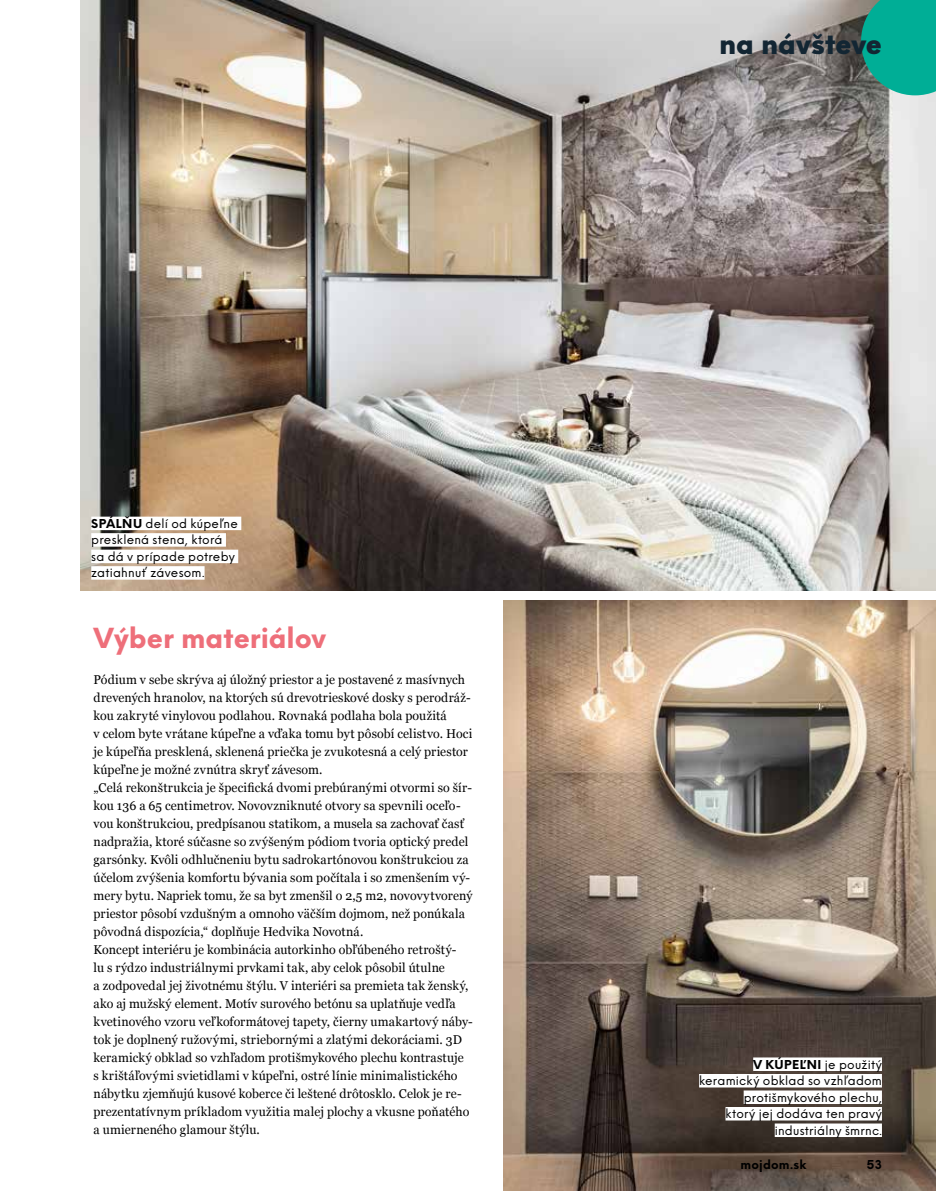
<style>
.page{position:relative;width:936px;height:1191px;background:#fff}
.page>*{position:absolute;margin:0;border:0;box-sizing:border-box;transform-origin:0 0}
.t1{font:800 27px "Neue Einstellung";color:#ee6f7a}
.t2{font:900 27px "Neue Einstellung";color:#132633}
.t3{font:12.75px/18px "Georgia";letter-spacing:.01em;color:#000}
.t4{font:12px/16.5px "Neue Einstellung";letter-spacing:.02em;color:#000}
.t5{font:700 12px "Neue Einstellung";letter-spacing:.015em;color:#000}
.s1{font-weight:800}
</style>
<div class="page">
<img style="left:81px;top:0;width:854px;height:591px">
<div style="left:91px;top:516px;width:150px;height:14px;background:#fff"></div>
<div style="left:91px;top:533px;width:135px;height:13px;background:#fff"></div>
<div style="left:91px;top:549px;width:147px;height:14px;background:#fff"></div>
<div style="left:91px;top:566px;width:113px;height:13px;background:#fff"></div>
<img style="left:503px;top:600px;width:432px;height:591px">
<div style="left:753px;top:1057px;width:128px;height:14px;background:#fff"></div>
<div style="left:699px;top:1074px;width:182px;height:13px;background:#fff"></div>
<div style="left:743px;top:1090px;width:138px;height:14px;background:#fff"></div>
<div style="left:725px;top:1107px;width:156px;height:13px;background:#fff"></div>
<div style="left:774px;top:1123px;width:107px;height:14px;background:#fff"></div>
<svg style="left:861px;top:0;width:74px;height:95px;background:#0ea690"></svg>
<p class="t4" style="left:91px;top:515px;width:148px"><span class="s1">Spálňu</span> delí od kúpeľne presklená stena, ktorá sa dá v prípade potreby zatiahnuť závesom.</p>
<h1 class="t1" style="left:94px;top:619px;width:234px">Výber materiálov</h1>
<p class="t3" style="left:94px;top:671px;width:381px">Pódium v sebe skrýva aj úložný priestor a je postavené z masívnych drevených hranolov, na ktorých sú drevotrieskové dosky s perodráž&shy;kou zakryté vinylovou podlahou. Rovnaká podlaha bola použitá<br>v celom byte vrátane kúpeľne a vďaka tomu byt pôsobí celistvo. Hoci je kúpeľňa presklená, sklenená priečka je zvukotesná a celý priestor kúpeľne je možné zvnútra skryť závesom.<br>„Celá rekonštrukcia je špecifická dvomi prebúranými otvormi so šír&shy;kou 136 a 65 centimetrov. Novovzniknuté otvory sa spevnili oceľo&shy;vou konštrukciou, predpísanou statikom, a musela sa zachovať časť nadpražia, ktoré súčasne so zvýšeným pódiom tvoria optický predel garsónky. Kvôli odhlučneniu bytu sadrokartónovou konštrukciou za účelom zvýšenia komfortu bývania som počítala i so zmenšením vý&shy;mery bytu. Napriek tomu, že sa byt zmenšil o 2,5 m2, novovytvorený priestor pôsobí vzdušným a omnoho väčším dojmom, než ponúkala pôvodná dispozícia,“ doplňuje Hedvika Novotná.<br>Koncept interiéru je kombinácia autorkinho obľúbeného retroštý-<br>lu s rýdzo industriálnymi prvkami tak, aby celok pôsobil útulne<br>a zodpovedal jej životnému štýlu. V interiéri sa premieta tak ženský, ako aj mužský element. Motív surového betónu sa uplatňuje vedľa kvetinového vzoru veľkoformátovej tapety, čierny umakartový náby&shy;tok je doplnený ružovými, striebornými a zlatými dekoráciami. 3D keramický obklad so vzhľadom protišmykového plechu kontrastuje<br>s krištáľovými svietidlami v kúpeľni, ostré línie minimalistického nábytku zjemňujú kusové koberce či leštené drôtosklo. Celok je re&shy;prezentatívnym príkladom využitia malej plochy a vkusne poňatého a umierneného glamour štýlu.</p>
<h1 class="t2" style="left:719px;top:25px;width:164px">na návšteve</h1>
<p class="t4" style="left:699px;top:1056px;width:184px;text-align:right"><span class="s1">Vkúpe ľn i</span> je použitý keramický obklad so vzhľadom protišmykového plechu,<br>ktorý jej dodáva ten pravý industriálny šmrnc.</p>
<p class="t5" style="left:740px;top:1155px;width:68px">mojdom.sk</p>
<p class="t5" style="left:866px;top:1155px;width:17px">53</p>
</div>
